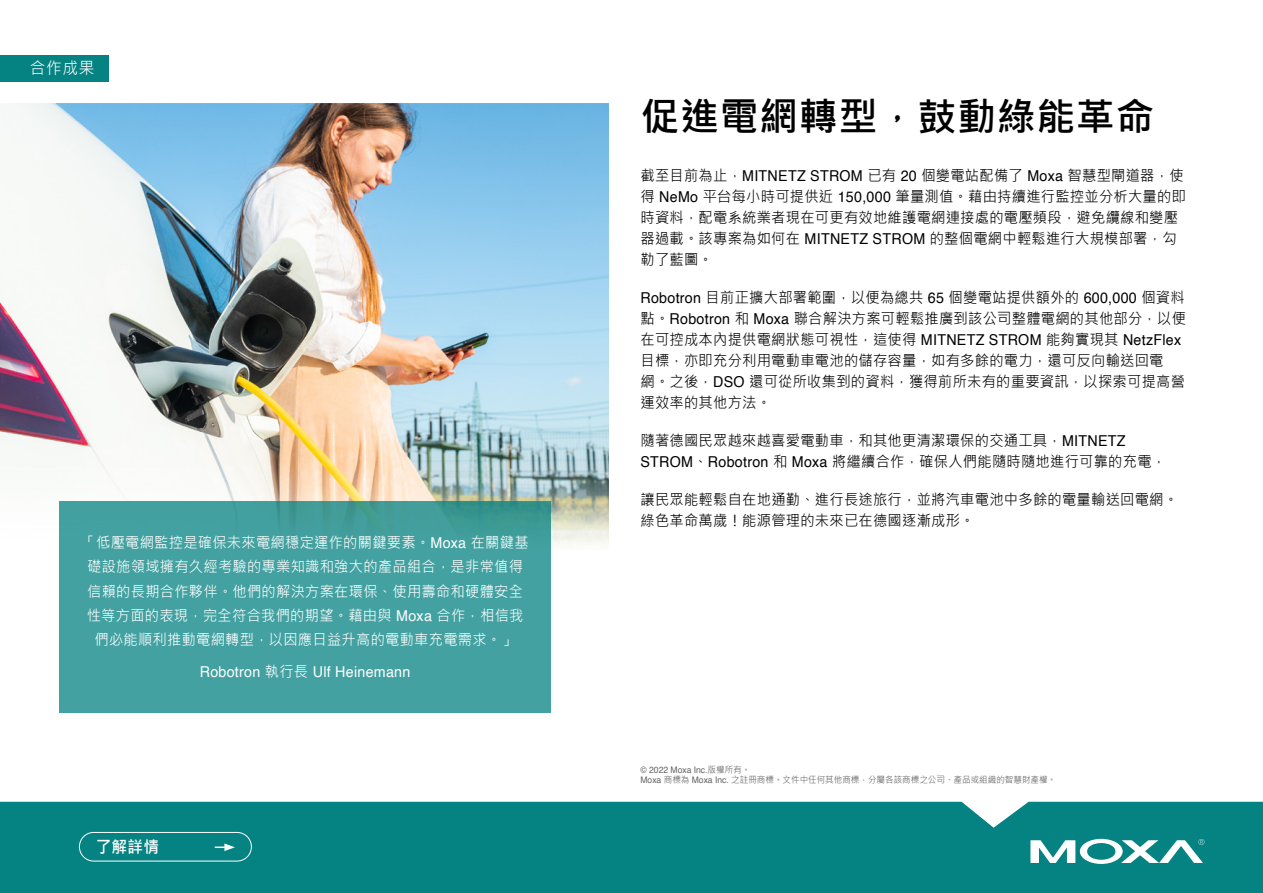
<style>
.page{position:relative;width:1263px;height:893px;background:#fff}
.page>*{position:absolute;margin:0;border:0;box-sizing:border-box;transform-origin:0 0}
.t1{font:700 39px "Microsoft Jheng Hei";letter-spacing:.015em;color:#000}
.t2{font:700 16.5px "Microsoft Jheng Hei";color:#fff;scale:.95 1}
.t3{font:16.5px "Microsoft Jheng Hei";color:#fff;scale:.95 1}
.t4{font:15px/21px "Microsoft Jheng Hei";letter-spacing:.02em;color:#000;scale:.95 1}
.t5{font:15px/24px "Microsoft Jheng Hei";letter-spacing:.02em;color:#fff;text-align:center;scale:.95 1}
.t6{font:15px "Helvetica";letter-spacing:.02em;color:#fff;scale:.95 1}
.t7{font:9px "Microsoft Jheng Hei";color:#656464;scale:.95 1}
.t8{font:9px "Helvetica";color:#656464;scale:.95 1}
.s1{font-family:"Helvetica"}
.s2{font-family:"Microsoft Jheng Hei"}
</style>
<div class="page">
<div style="left:0;top:829px;width:1263px;height:64px;background:#058282"></div>
<div style="left:0;top:801px;width:1263px;height:28px;background:#058282"></div>
<img style="left:0;top:103px;width:608px;height:447px">
<div style="left:60px;top:502px;width:491px;height:211px;background:#43a1a1"></div>
<svg style="left:1030px;top:839px;width:174px;height:25px"></svg>
<div style="left:79px;top:832px;width:173px;height:29px;border:1px solid #fff;border-radius:14px"></div>
<svg style="left:215px;top:843px;width:20px;height:8px"></svg>
<div style="left:0;top:55px;width:109px;height:26px;background:#058282"></div>
<p class="t3" style="left:30px;top:58px;width:69px">合作成果</p>
<p class="t5" style="left:82px;top:531px;width:472px">「低壓電網監控是確保未來電網穩定運作的關鍵要素。<span class="s1">Moxa</span> 在關鍵基礎設施領域擁有久經考驗的專業知識和強大的產品組合，是非常值得信賴的長期合作夥伴。他們的解決方案在環保、使用壽命和硬體安全性等方面的表現，完全符合我們的期望。藉由與 <span class="s1">Moxa</span> 合作，相信我們必能順利推動電網轉型，以因應日益升高的電動車充電需求。」</p>
<p class="t6" style="left:200px;top:660px;width:223px">Robotron <span class="s2">執行長</span> Ulf Heinemann</p>
<p class="t2" style="left:96px;top:836px;width:68px">了解詳情</p>
<h1 class="t1" style="left:640px;top:92px;width:516px">促進電網轉型，鼓動綠能革命</h1>
<p class="t4" style="left:640px;top:165px;width:576px">截至目前為止，<span class="s1">MITNETZ STROM</span> 已有 <span class="s1">20</span> 個變電站配備了 <span class="s1">Moxa</span> 智慧型閘道器，使得 <span class="s1">NeMo</span> 平台每小時可提供近 <span class="s1">150,000</span> 筆量測值。藉由持續進行監控並分析大量的即時資料，配電系統業者現在可更有效地維護電網連接處的電壓頻段，避免纜線和變壓器過載。該專案為如何在 <span class="s1">MITNETZ STROM</span> 的整個電網中輕鬆進行大規模部署，勾勒了藍圖。</p>
<p class="t4" style="left:640px;top:287px;width:576px"><span class="s1">Robotron</span> 目前正擴大部署範圍，以便為總共 <span class="s1">65</span> 個變電站提供額外的 <span class="s1">600,000</span> 個資料點。<span class="s1">Robotron</span> 和 <span class="s1">Moxa</span> 聯合解決方案可輕鬆推廣到該公司整體電網的其他部分，以便在可控成本內提供電網狀態可視性，這使得 <span class="s1">MITNETZ STROM</span> 能夠實現其 <span class="s1">NetzFlex</span>目標，亦即充分利用電動車電池的儲存容量，如有多餘的電力，還可反向輸送回電<br>網。之後，<span class="s1">DSO</span> 還可從所收集到的資料，獲得前所未有的重要資訊，以探索可提高營運效率的其他方法。</p>
<p class="t4" style="left:640px;top:430px;width:555px">隨著德國民眾越來越喜愛電動車，和其他更清潔環保的交通工具，<span class="s1">MITNETZ<br>STROM</span>、<span class="s1">Robotron</span> 和 <span class="s1">Moxa</span> 將繼續合作，確保人們能隨時隨地進行可靠的充電，</p>
<p class="t4" style="left:640px;top:489px;width:567px">讓民眾能輕鬆自在地通勤、進行長途旅行，並將汽車電池中多餘的電量輸送回電網。綠色革命萬歲！能源管理的未來已在德國逐漸成形。</p>
<p class="t8" style="left:640px;top:763px;width:117px">© 2022 Moxa Inc.<span class="s2">版權所有。</span></p>
<p class="t7" style="left:640px;top:774px;width:439px"><span class="s1">Moxa</span> 商標為 <span class="s1">Moxa Inc.</span> 之註冊商標。文件中任何其他商標，分屬各該商標之公司、產品或組織的智慧財產權。</p>
</div>
